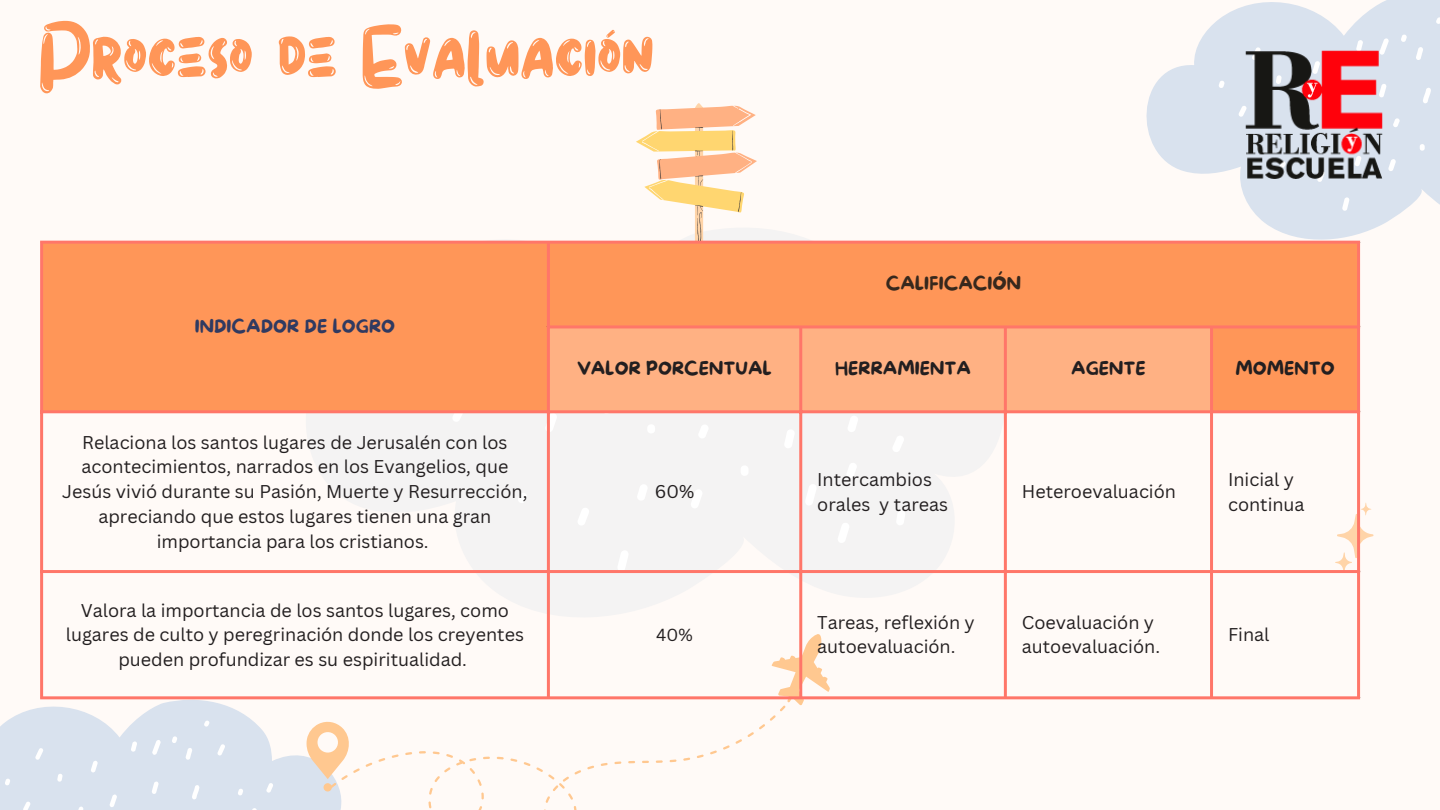
<style>
.page{position:relative;width:1440px;height:810px;background:#fffaf7}
.page>*{position:absolute;margin:0;border:0;box-sizing:border-box;transform-origin:0 0}
.t1{font:96px "Stella";color:#ff9658}
.t2{font:18px/24.8px "Canva Sans";color:#231f20}
.t3{font:18px "More Sugar";color:#231f20}
.t4{font:18px "More Sugar";color:#303a61}
.t5{font:18px "More Sugar";color:#37281d}
.t6{font:17px "Canva Sans";color:#231f20}
</style>
<div class="page">
<svg style="left:281px;top:228px;width:726px;height:391px"></svg>
<svg style="left:421px;top:413px;width:484px;height:157px;fill:#f4f3f3"></svg>
<svg style="left:636px;top:103px;width:121px;height:138px"></svg>
<svg style="left:497px;top:757px;width:7px;height:2px"></svg>
<svg style="left:510px;top:758px;width:7px;height:4px"></svg>
<svg style="left:378px;top:758px;width:7px;height:4px"></svg>
<svg style="left:366px;top:763px;width:6px;height:4px"></svg>
<svg style="left:405px;top:752px;width:7px;height:3px"></svg>
<svg style="left:392px;top:754px;width:7px;height:4px"></svg>
<svg style="left:419px;top:751px;width:71px;height:59px"></svg>
<svg style="left:670px;top:759px;width:7px;height:3px"></svg>
<svg style="left:683px;top:758px;width:7px;height:3px"></svg>
<svg style="left:710px;top:750px;width:7px;height:4px"></svg>
<svg style="left:697px;top:755px;width:7px;height:3px"></svg>
<svg style="left:628px;top:761px;width:7px;height:2px"></svg>
<svg style="left:656px;top:760px;width:7px;height:3px"></svg>
<svg style="left:614px;top:761px;width:7px;height:3px"></svg>
<svg style="left:642px;top:761px;width:7px;height:2px"></svg>
<svg style="left:587px;top:766px;width:7px;height:3px"></svg>
<svg style="left:601px;top:763px;width:7px;height:3px"></svg>
<svg style="left:524px;top:762px;width:57px;height:48px"></svg>
<svg style="left:0;top:695px;width:360px;height:115px"></svg>
<svg style="left:723px;top:632px;width:107px;height:118px"></svg>
<svg style="left:1335px;top:503px;width:39px;height:70px"></svg>
<svg style="left:1146px;top:0;width:294px;height:240px"></svg>
<svg style="left:1219px;top:17px;width:221px;height:194px;background:#dce4ef"></svg>
<img style="left:1243px;top:49px;width:142px;height:132px">
<div style="left:43px;top:244px;width:1314px;height:166px;background:#ff9658"></div>
<div style="left:550px;top:328px;width:660px;height:82px;background:#ffb183"></div>
<hr style="left:40px;top:244px;width:3px;height:452px;background:#ff7669">
<hr style="left:547px;top:244px;width:3px;height:452px;background:#ff7669">
<hr style="left:799px;top:328px;width:3px;height:368px;background:#ff7669">
<hr style="left:1004px;top:328px;width:3px;height:368px;background:#ff7669">
<hr style="left:1210px;top:328px;width:3px;height:368px;background:#ff7669">
<hr style="left:1357px;top:244px;width:3px;height:452px;background:#ff7669">
<hr style="left:40px;top:241px;width:1320px;height:3px;background:#ff7669">
<hr style="left:547px;top:325px;width:813px;height:3px;background:#ff7669">
<hr style="left:40px;top:410px;width:1320px;height:3px;background:#ff7669">
<hr style="left:40px;top:570px;width:1320px;height:3px;background:#ff7669">
<hr style="left:40px;top:696px;width:1320px;height:3px;background:#ff7669">
<p class="t1" style="left:40px;top:8px;width:617px">Proceso de Evaluación</p>
<p class="t4" style="left:195px;top:316px;width:202px">INDICADOR DE LOGRO</p>
<p class="t5" style="left:886px;top:274px;width:137px">CALIFICACIÓN</p>
<p class="t2" style="left:62px;top:429px;width:467px;text-align:center">Relaciona los santos lugares de Jerusalén con los acontecimientos, narrados en los Evangelios, que Jesús vivió durante su Pasión, Muerte y Resurrección, apreciando que estos lugares tienen una gran importancia para los cristianos.</p>
<p class="t2" style="left:66px;top:597px;width:460px;text-align:center">Valora la importancia de los santos lugares, como lugares de culto y peregrinación donde los creyentes pueden profundizar es su espiritualidad.</p>
<p class="t3" style="left:577px;top:358px;width:196px">VALOR PORCENTUAL</p>
<p class="t3" style="left:835px;top:358px;width:137px">HERRAMIENTA</p>
<p class="t3" style="left:1071px;top:358px;width:76px">AGENTE</p>
<p class="t3" style="left:1235px;top:358px;width:101px">MOMENTO</p>
<p class="t2" style="left:655px;top:479px;width:41px">60%</p>
<p class="t6" style="left:656px;top:623px;width:38px">40%</p>
<p class="t2" style="left:817px;top:467px;width:132px">Intercambios orales y tareas</p>
<p class="t2" style="left:1022px;top:479px;width:156px">Heteroevaluación</p>
<p class="t2" style="left:817px;top:609px;width:159px">Tareas, reflexión y autoevaluación.</p>
<p class="t2" style="left:1022px;top:609px;width:140px">Coevaluación y autoevaluación.</p>
<p class="t2" style="left:1228px;top:467px;width:78px">Inicial y continua</p>
<p class="t2" style="left:1228px;top:622px;width:43px">Final</p>
</div>
